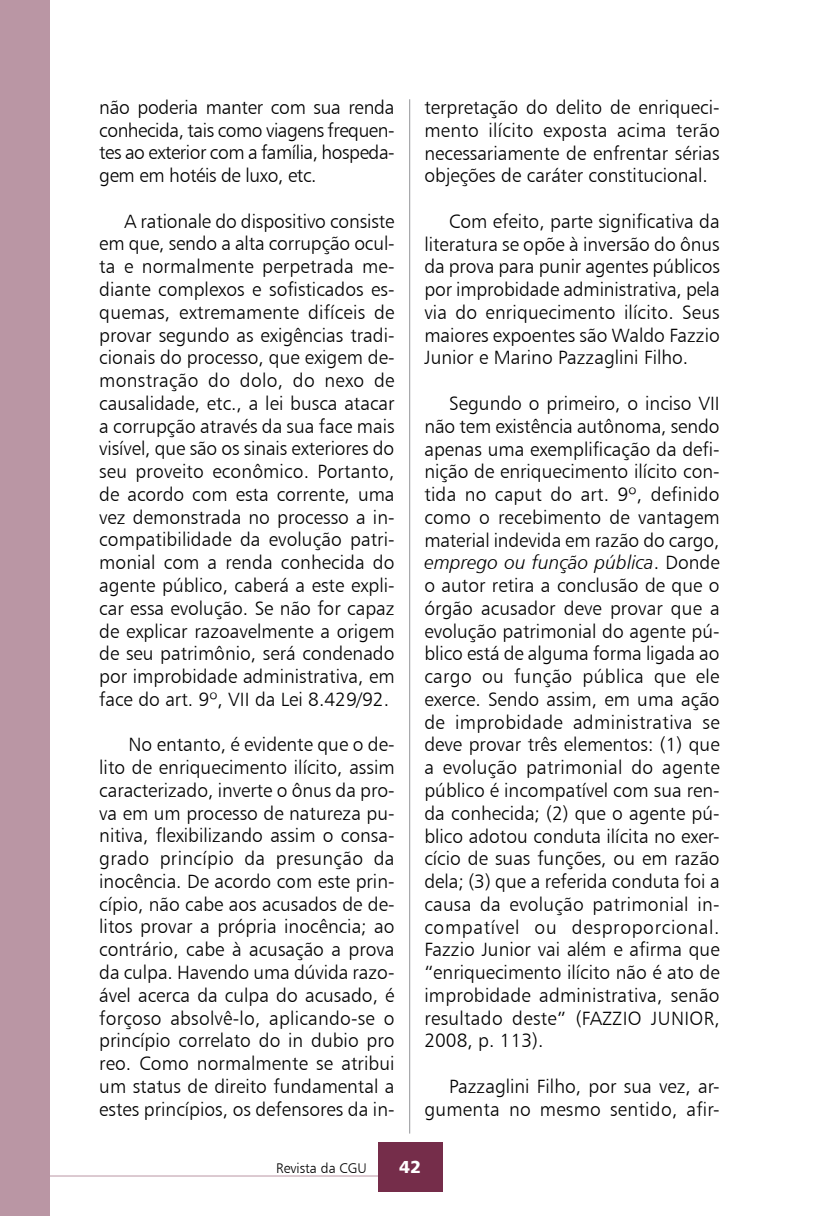
<style>
.page{position:relative;width:819px;height:1216px;background:#fff}
.page>*{position:absolute;margin:0;border:0;box-sizing:border-box;transform-origin:0 0}
.t1{font:19.25px/22.8px "Humanist 777 BT Light B";color:#000;text-align:justify}
.t2{font:19.25px "Humanist 777 BT Light Italic B";color:#000}
.t3{font:17.5px "Humanist 777 BT Black B";color:#fff}
.t4{font:14px "Humanist 777 BT Light B";color:#000}
.s1{font-family:"Humanist 777 BT Light B"}
</style>
<div class="page">
<hr style="left:409px;top:99px;width:1px;height:1034px;background:#939598">
<hr style="left:1px;top:1175px;width:380px;height:1px;background:#ba96a4">
<div style="left:378px;top:1141px;width:64px;height:50px;background:#752d4a"></div>
<div style="left:0;top:0;width:50px;height:1215px;background:#ba96a4"></div>
<p class="t1" style="left:99px;top:95px;width:297px">não poderia manter com sua renda conhecida, tais como viagens frequen&shy;tes ao exterior com a família, hospeda&shy;gem em hotéis de luxo, etc.</p>
<p class="t1" style="left:99px;top:209px;width:297px;text-indent:25px">A rationale do dispositivo consiste em que, sendo a alta corrupção ocul&shy;ta e normalmente perpetrada me&shy;diante complexos e sofisticados es&shy;quemas, extremamente difíceis de provar segundo as exigências tradi&shy;cionais do processo, que exigem de&shy;monstração do dolo, do nexo de causalidade, etc., a lei busca atacar a corrupção através da sua face mais visível, que são os sinais exteriores do seu proveito econômico. Portanto, de acordo com esta corrente, uma vez demonstrada no processo a in&shy;compatibilidade da evolução patri&shy;monial com a renda conhecida do agente público, caberá a este expli&shy;car essa evolução. Se não for capaz de explicar razoavelmente a origem de seu patrimônio, será condenado por improbidade administrativa, em face do art. 9º, VII da Lei 8.429/92.</p>
<p class="t1" style="left:99px;top:733px;width:297px;text-indent:29px">No entanto, é evidente que o de&shy;lito de enriquecimento ilícito, assim caracterizado, inverte o ônus da pro&shy;va em um processo de natureza pu&shy;nitiva, flexibilizando assim o consa&shy;grado princípio da presunção da inocência. De acordo com este prin&shy;cípio, não cabe aos acusados de de&shy;litos provar a própria inocência; ao contrário, cabe à acusação a prova da culpa. Havendo uma dúvida razo&shy;ável acerca da culpa do acusado, é forçoso absolvê-lo, aplicando-se o princípio correlato do in dubio pro reo. Como normalmente se atribui um status de direito fundamental a estes princípios, os defensores da in-</p>
<p class="t1" style="left:424px;top:96px;width:297px">terpretação do delito de enriqueci&shy;mento ilícito exposta acima terão necessariamente de enfrentar sérias objeções de caráter constitucional.</p>
<p class="t1" style="left:424px;top:209px;width:297px;text-indent:25px">Com efeito, parte significativa da literatura se opõe à inversão do ônus da prova para punir agentes públicos por improbidade administrativa, pela via do enriquecimento ilícito. Seus maiores expoentes são Waldo Fazzio Junior e Marino Pazzaglini Filho.</p>
<p class="t1" style="left:424px;top:391px;width:297px;text-indent:25px">Segundo o primeiro, o inciso VII não tem existência autônoma, sendo apenas uma exemplificação da defi&shy;nição de enriquecimento ilícito con&shy;tida no caput do art. 9º, definido como o recebimento de vantagem material indevida em razão do cargo,</p>
<p class="t2" style="left:424px;top:551px;width:297px">emprego ou função pública<span class="s1">. Donde</span></p>
<p class="t1" style="left:424px;top:573px;width:297px">o autor retira a conclusão de que o órgão acusador deve provar que a evolução patrimonial do agente pú&shy;blico está de alguma forma ligada ao cargo ou função pública que ele exerce. Sendo assim, em uma ação de improbidade administrativa se deve provar três elementos: (1) que a evolução patrimonial do agente público é incompatível com sua ren&shy;da conhecida; (2) que o agente pú&shy;blico adotou conduta ilícita no exer&shy;cício de suas funções, ou em razão dela; (3) que a referida conduta foi a causa da evolução patrimonial in&shy;compatível ou desproporcional.<br>Fazzio Junior vai além e afirma que “enriquecimento ilícito não é ato de improbidade administrativa, senão resultado deste” (FAZZIO JUNIOR, 2008, p. 113).</p>
<p class="t1" style="left:424px;top:1074px;width:297px;text-align:right">Pazzaglini Filho, por sua vez, ar&shy;gumenta no mesmo sentido, afir-</p>
<p class="t4" style="left:276px;top:1159px;width:92px">Revista da CGU</p>
<p class="t3" style="left:399px;top:1155px;width:23px">42</p>
</div>
